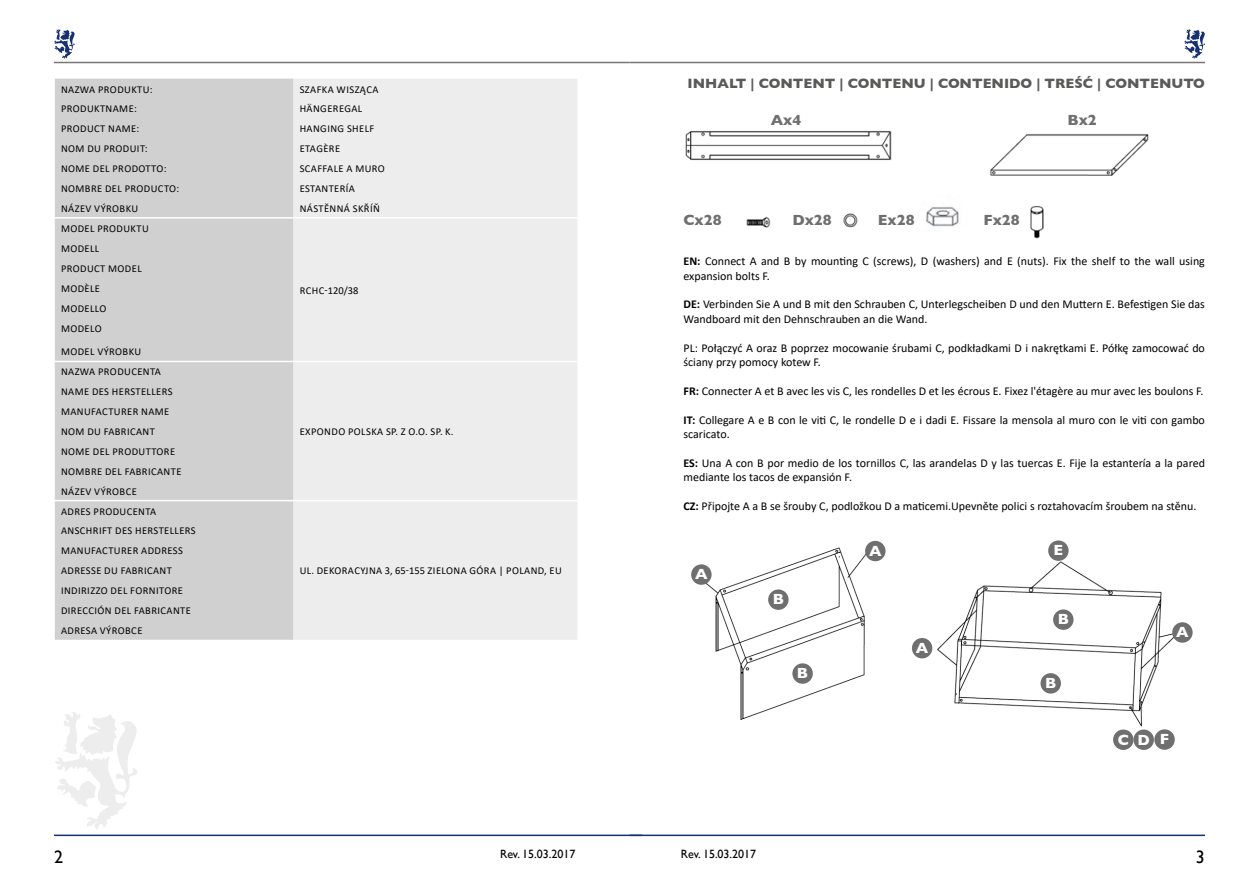
<style>
.page{position:relative;width:1259px;height:893px;background:#fff}
.page>*{position:absolute;margin:0;border:0;box-sizing:border-box;transform-origin:0 0}
.t1{font:18px "Gill Sans";color:#000}
.t2{font:700 15px "Gill Sans";color:#706f6f}
.t3{font:700 15px "Gill Sans";color:#fff}
.t4{font:700 13.8px "Gill Sans";color:#5a5a59}
.t5{font:12px/14.4px "Calibri";color:#000}
.t6{font:12px "Gill Sans";color:#000}
.t7{font:10.5px/20px "Calibri";letter-spacing:.04em;color:#000}
.t8{font:10.5px "Calibri";letter-spacing:.015em;color:#000}
.s1{font-weight:700}
</style>
<div class="page">
<div style="left:55px;top:79px;width:238px;height:561px;background:#d0d0d0"></div>
<div style="left:293px;top:79px;width:284px;height:561px;background:#ededed"></div>
<hr style="left:55px;top:217px;width:238px;height:2px;background:#fff">
<hr style="left:293px;top:217px;width:284px;height:2px;background:#fff">
<hr style="left:55px;top:361px;width:238px;height:1px;background:#fff">
<hr style="left:55px;top:500px;width:238px;height:1px;background:#fff">
<hr style="left:293px;top:500px;width:284px;height:1px;background:#fff">
<hr style="left:293px;top:361px;width:284px;height:1px;background:#fff">
<hr style="left:54px;top:62px;width:575px;height:1px;background:#777776">
<svg style="left:54px;top:29px;width:21px;height:30px"></svg>
<hr style="left:54px;top:835px;width:588px;height:1px;background:#163072">
<hr style="left:629px;top:62px;width:576px;height:1px;background:#777776">
<svg style="left:1184px;top:29px;width:21px;height:30px"></svg>
<hr style="left:629px;top:835px;width:576px;height:1px;background:#163072">
<svg style="left:55px;top:712px;width:82px;height:117px"></svg>
<img style="left:693px;top:541px;width:193px;height:179px">
<img style="left:912px;top:541px;width:281px;height:186px">
<div style="left:691px;top:564px;width:20px;height:21px;background:#706f6f;border-radius:50%"></div>
<div style="left:865px;top:541px;width:20px;height:20px;background:#706f6f;border-radius:50%"></div>
<div style="left:768px;top:589px;width:20px;height:21px;background:#706f6f;border-radius:50%"></div>
<div style="left:792px;top:663px;width:21px;height:21px;background:#706f6f;border-radius:50%"></div>
<div style="left:912px;top:638px;width:20px;height:20px;background:#706f6f;border-radius:50%"></div>
<div style="left:1040px;top:673px;width:21px;height:21px;background:#706f6f;border-radius:50%"></div>
<div style="left:1053px;top:609px;width:20px;height:21px;background:#706f6f;border-radius:50%"></div>
<div style="left:1048px;top:540px;width:20px;height:21px;background:#706f6f;border-radius:50%"></div>
<div style="left:1172px;top:622px;width:20px;height:21px;background:#706f6f;border-radius:50%"></div>
<div style="left:1113px;top:729px;width:20px;height:21px;background:#706f6f;border-radius:50%"></div>
<div style="left:1133px;top:729px;width:21px;height:21px;background:#706f6f;border-radius:50%"></div>
<div style="left:1154px;top:729px;width:20px;height:21px;background:#706f6f;border-radius:50%"></div>
<img style="left:685px;top:131px;width:464px;height:108px">
<div style="left:669px;top:212px;width:68px;height:25px;background:#fff"></div>
<div style="left:787px;top:210px;width:52px;height:25px;background:#fff"></div>
<div style="left:868px;top:206px;width:55px;height:25px;background:#fff"></div>
<div style="left:970px;top:213px;width:52px;height:24px;background:#fff"></div>
<div style="left:1046px;top:142px;width:40px;height:19px;background:#fff"></div>
<p class="t7" style="left:61px;top:79px;width:93px">NAZWA PRODUKTU:</p>
<p class="t7" style="left:300px;top:79px;width:80px">SZAFKA WISZĄCA</p>
<p class="t7" style="left:61px;top:99px;width:77px">PRODUKTNAME:</p>
<p class="t7" style="left:300px;top:99px;width:64px">HÄNGEREGAL</p>
<p class="t7" style="left:61px;top:119px;width:80px">PRODUCT NAME:</p>
<p class="t7" style="left:300px;top:119px;width:76px">HANGING SHELF</p>
<p class="t7" style="left:61px;top:138px;width:88px">NOM DU PRODUIT:</p>
<p class="t7" style="left:300px;top:138px;width:42px">ETAGÈRE</p>
<p class="t7" style="left:61px;top:158px;width:107px">NOME DEL PRODOTTO:</p>
<p class="t7" style="left:300px;top:158px;width:87px">SCAFFALE A MURO</p>
<p class="t7" style="left:61px;top:178px;width:120px">NOMBRE DEL PRODUCTO:</p>
<p class="t7" style="left:300px;top:178px;width:57px">ESTANTERÍA</p>
<p class="t7" style="left:61px;top:198px;width:79px">NÁZEV VÝROBKU</p>
<p class="t7" style="left:300px;top:198px;width:82px">NÁSTĚNNÁ SKŘÍŇ</p>
<p class="t7" style="left:61px;top:218px;width:89px">MODEL PRODUKTU</p>
<p class="t7" style="left:61px;top:238px;width:82px">MODELL<br>PRODUCT MODEL<br>MODÈLE<br>MODELLO<br>MODELO</p>
<p class="t7" style="left:61px;top:342px;width:101px">MODEL VÝROBKU<br>NAZWA PRODUCENTA</p>
<p class="t7" style="left:61px;top:381px;width:122px">NAME DES HERSTELLERS<br>MANUFACTURER NAME<br>NOM DU FABRICANT<br>NOME DEL PRODUTTORE<br>NOMBRE DEL FABRICANTE<br>NÁZEV VÝROBCE<br>ADRES PRODUCENTA</p>
<p class="t7" style="left:61px;top:521px;width:136px">ANSCHRIFT DES HERSTELLERS<br>MANUFACTURER ADDRESS<br>ADRESSE DU FABRICANT<br>INDIRIZZO DEL FORNITORE<br>DIRECCIÓN DEL FABRICANTE<br>ADRESA VÝROBCE</p>
<p class="t8" style="left:300px;top:283px;width:60px">RCHC-120/38</p>
<p class="t7" style="left:300px;top:421px;width:155px">EXPONDO POLSKA SP. Z O.O. SP. K.</p>
<p class="t7" style="left:300px;top:560px;width:263px">UL. DEKORACYJNA 3, 65-155 ZIELONA GÓRA | POLAND, EU</p>
<p class="t4" style="left:687px;top:75px;width:519px">INHALT | CONTENT | CONTENU | CONTENIDO | TREŚĆ | CONTENUTO</p>
<p class="t2" style="left:771px;top:111px;width:32px">Ax4</p>
<p class="t2" style="left:1067px;top:111px;width:31px">Bx2</p>
<p class="t2" style="left:683px;top:211px;width:40px">Cx28</p>
<p class="t2" style="left:792px;top:211px;width:41px">Dx28</p>
<p class="t2" style="left:878px;top:211px;width:38px">Ex28</p>
<p class="t2" style="left:983px;top:211px;width:38px">Fx28</p>
<p class="t5" style="left:683px;top:254px;width:523px"><span class="s1">EN:</span> Connect A and B by mounting C (screws), D (washers) and E (nuts). Fix the shelf to the wall using expansion bolts F.</p>
<p class="t5" style="left:683px;top:297px;width:523px"><span class="s1">DE:</span> Verbinden Sie A und B mit den Schrauben C, Unterlegscheiben D und den Muttern E. Befestigen Sie das<br>Wandboard mit den Dehnschrauben an die Wand.</p>
<p class="t5" style="left:683px;top:340px;width:523px">PL: Połączyć A oraz B poprzez mocowanie śrubami C, podkładkami D i nakrętkami E. Półkę zamocować do ściany przy pomocy kotew F.</p>
<p class="t5" style="left:683px;top:383px;width:521px"><span class="s1">FR:</span> Connecter A et B avec les vis C, les rondelles D et les écrous E. Fixez l'étagère au mur avec les boulons F.</p>
<p class="t5" style="left:683px;top:412px;width:523px"><span class="s1">IT:</span> Collegare A e B con le viti C, le rondelle D e i dadi E. Fissare la mensola al muro con le viti con gambo scaricato.</p>
<p class="t5" style="left:683px;top:455px;width:523px"><span class="s1">ES:</span> Una A con B por medio de los tornillos C, las arandelas D y las tuercas E. Fije la estantería a la pared mediante los tacos de expansión F.</p>
<p class="t5" style="left:683px;top:498px;width:514px"><span class="s1">CZ:</span> Připojte A a B se šrouby C, podložkou D a maticemi.Upevněte polici s roztahovacím šroubem na stěnu.</p>
<p class="t3" style="left:695px;top:565px;width:14px">A</p>
<p class="t3" style="left:772px;top:591px;width:13px">B</p>
<p class="t3" style="left:797px;top:664px;width:13px">B</p>
<p class="t3" style="left:869px;top:542px;width:14px">A</p>
<p class="t3" style="left:916px;top:639px;width:14px">A</p>
<p class="t3" style="left:1053px;top:542px;width:11px">E</p>
<p class="t3" style="left:1057px;top:611px;width:13px">B</p>
<p class="t3" style="left:1045px;top:674px;width:13px">B</p>
<p class="t3" style="left:1176px;top:623px;width:14px">A</p>
<p class="t3" style="left:1117px;top:731px;width:53px">CDF</p>
<h1 class="t1" style="left:54px;top:846px;width:10px">2</h1>
<p class="t6" style="left:500px;top:847px;width:77px">Rev. 15.03.2017</p>
<h1 class="t1" style="left:1196px;top:846px;width:10px">3</h1>
<p class="t6" style="left:681px;top:847px;width:77px">Rev. 15.03.2017</p>
</div>
